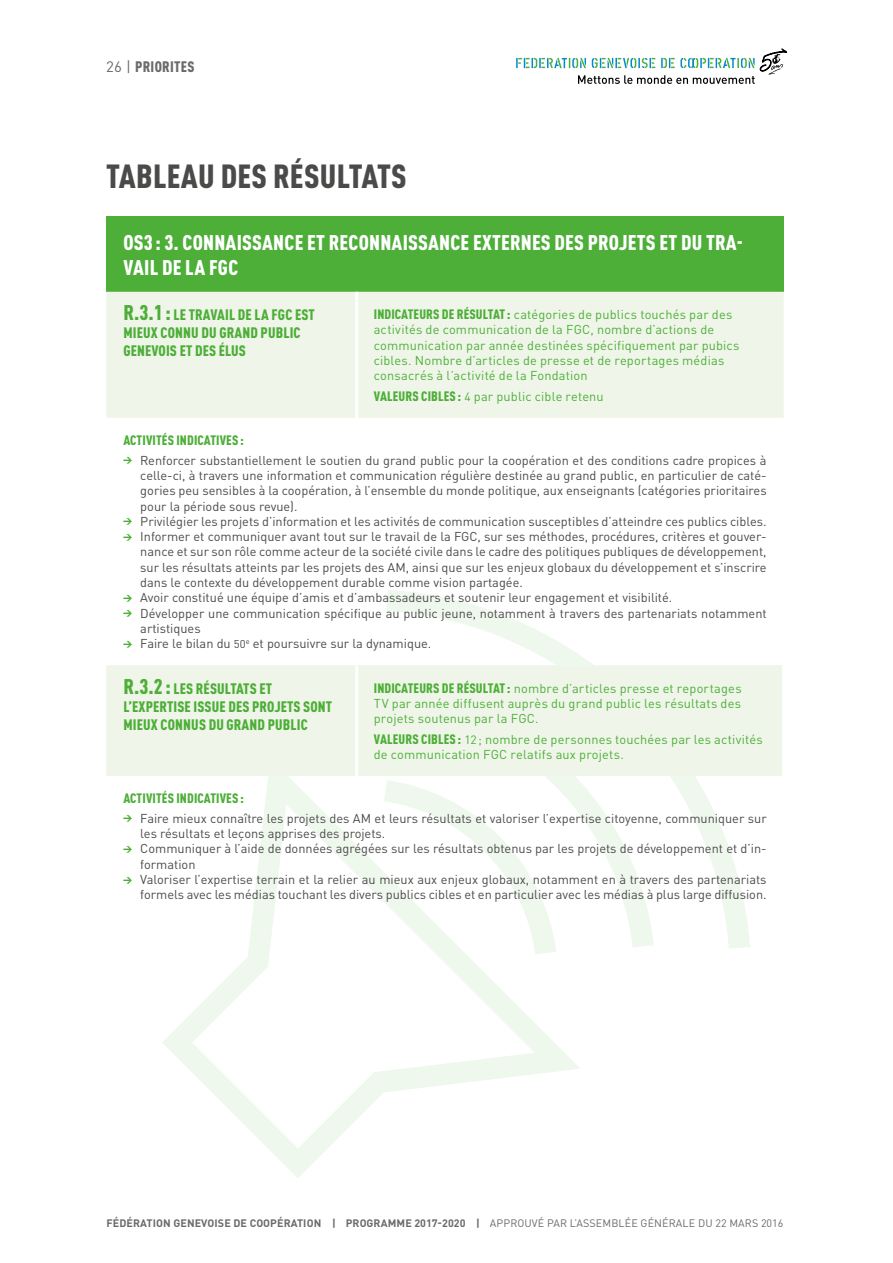
<style>
.page{position:relative;width:893px;height:1263px;background:#fff}
.page>*{position:absolute;margin:0;border:0;box-sizing:border-box;transform-origin:0 0}
.t1{font:900 condensed 33px "DINOT";letter-spacing:.01em;color:#4a4a49}
.t2{font:900 condensed 21px/25.2px "DINOT";letter-spacing:.01em;color:#fff}
.t3{font:900 condensed 15px/18px "DINOT";letter-spacing:.01em;color:#4dae38}
.t4{font:900 condensed 15px "DINOT";letter-spacing:.02em;color:#6a6a69}
.t5{font:900 condensed 13.5px "DINOT";letter-spacing:.01em;color:#4dae38}
.t6{font:12.75px "DINOT";color:#4a4a49}
.t7{font:12.75px/15.3px "DINOT";letter-spacing:.015em;color:#4dae38}
.t8{font:700 10.8px "DINOT";letter-spacing:.01em;color:#6a6a69}
.s1{font-weight:400;font-stretch:normal}
.s2{font-size:21px}
.s3{font-weight:900;font-stretch:condensed;font-size:13.5px}
.s4{font-size:12px}
.s5{font-family:"DIN";font-weight:900;font-size:9px;color:#4dae38}
.s6{font-size:11.25px}
.s7{font-weight:400}
</style>
<div class="page">
<svg style="left:516px;top:49px;width:271px;height:35px"></svg>
<svg style="left:162px;top:776px;width:418px;height:402px"></svg>
<svg style="left:384px;top:780px;width:172px;height:174px"></svg>
<svg style="left:387px;top:776px;width:363px;height:173px"></svg>
<div style="left:106px;top:216px;width:678px;height:76px;background:#4dae38"></div>
<svg style="left:106px;top:292px;width:678px;height:484px;fill:#f3f8ef"></svg>
<hr style="left:782px;top:665px;width:3px;height:111px;background:#fff">
<hr style="left:355px;top:292px;width:3px;height:126px;background:#fff">
<hr style="left:355px;top:665px;width:3px;height:111px;background:#fff">
<p class="t4" style="left:106px;top:58px;width:90px"><span class="s1">26 |</span> PRIORITES</p>
<h1 class="t1" style="left:106px;top:155px;width:302px">TABLEAU DES RÉSULTATS</h1>
<h2 class="t2" style="left:123px;top:229px;width:621px">OS3 : 3. CONNAISSANCE ET RECONNAISSANCE EXTERNES DES PROJETS ET DU TRA-<br>VAIL DE LA FGC</h2>
<p class="t3" style="left:123px;top:305px;width:193px"><span class="s2">R.3.1 :</span> LE TRAVAIL DE LA FGC EST<br>MIEUX CONNU DU GRAND PUBLIC<br>GENEVOIS ET DES ÉLUS</p>
<p class="t7" style="left:374px;top:307px;width:367px"><span class="s3">INDICATEURS DE RÉSULTAT :</span> catégories de publics touchés par des activités de communication de la FGC, nombre d’actions de communication par année destinées spécifiquement par pubics cibles. Nombre d’articles de presse et de reportages médias consacrés à l’activité de la Fondation</p>
<p class="t7" style="left:374px;top:388px;width:231px"><span class="s3">VALEURS CIBLES :</span> <span class="s4">4</span> par public cible retenu</p>
<p class="t5" style="left:123px;top:432px;width:122px">ACTIVITÉS INDICATIVES :</p>
<p class="t6" style="left:123px;top:452px;width:645px"><span class="s5">&gt;</span> Renforcer substantiellement le soutien du grand public pour la coopération et des conditions cadre propices à</p>
<p class="t6" style="left:140px;top:467px;width:628px">celle-ci, à travers une information et communication régulière destinée au grand public, en particulier de caté-</p>
<p class="t6" style="left:140px;top:483px;width:628px">gories peu sensibles à la coopération, à l’ensemble du monde politique, aux enseignants (catégories prioritaires</p>
<p class="t6" style="left:140px;top:498px;width:159px">pour la période sous revue).</p>
<p class="t6" style="left:123px;top:513px;width:645px"><span class="s5">&gt;</span> Privilégier les projets d’information et les activités de communication susceptibles d’atteindre ces publics cibles.</p>
<p class="t6" style="left:123px;top:529px;width:645px"><span class="s5">&gt;</span> Informer et communiquer avant tout sur le travail de la FGC, sur ses méthodes, procédures, critères et gouver-</p>
<p class="t6" style="left:140px;top:544px;width:628px">nance et sur son rôle comme acteur de la société civile dans le cadre des politiques publiques de développement,</p>
<p class="t6" style="left:140px;top:559px;width:628px">sur les résultats atteints par les projets des AM, ainsi que sur les enjeux globaux du développement et s’inscrire</p>
<p class="t6" style="left:140px;top:574px;width:384px">dans le contexte du développement durable comme vision partagée.</p>
<p class="t6" style="left:123px;top:590px;width:550px"><span class="s5">&gt;</span> Avoir constitué une équipe d’amis et d’ambassadeurs et soutenir leur engagement et visibilité.</p>
<p class="t6" style="left:123px;top:605px;width:645px"><span class="s5">&gt;</span> Développer une communication spécifique au public jeune, notamment à travers des partenariats notamment</p>
<p class="t6" style="left:140px;top:620px;width:62px">artistiques</p>
<p class="t6" style="left:123px;top:636px;width:310px"><span class="s5">&gt;</span> Faire le bilan du <span class="s6">50</span><sup>e</sup> et poursuivre sur la dynamique.</p>
<p class="t3" style="left:123px;top:679px;width:210px"><span class="s2">R.3.2 :</span> LES RÉSULTATS ET<br>L’EXPERTISE ISSUE DES PROJETS SONT<br>MIEUX CONNUS DU GRAND PUBLIC</p>
<p class="t7" style="left:374px;top:680px;width:369px;text-align:justify"><span class="s3">INDICATEURS DE RÉSULTAT :</span> nombre d’articles presse et reportages TV par année diffusent auprès du grand public les résultats des projets soutenus par la FGC.</p>
<p class="t7" style="left:374px;top:731px;width:391px"><span class="s3">VALEURS CIBLES :</span> <span class="s4">12</span> ; nombre de personnes touchées par les activités de communication FGC relatifs aux projets.</p>
<p class="t5" style="left:123px;top:790px;width:122px">ACTIVITÉS INDICATIVES :</p>
<p class="t6" style="left:123px;top:810px;width:645px"><span class="s5">&gt;</span> Faire mieux connaître les projets des AM et leurs résultats et valoriser l’expertise citoyenne, communiquer sur</p>
<p class="t6" style="left:140px;top:826px;width:247px">les résultats et leçons apprises des projets.</p>
<p class="t6" style="left:123px;top:841px;width:645px"><span class="s5">&gt;</span> Communiquer à l’aide de données agrégées sur les résultats obtenus par les projets de développement et d’in-</p>
<p class="t6" style="left:140px;top:856px;width:57px">formation</p>
<p class="t6" style="left:123px;top:871px;width:645px"><span class="s5">&gt;</span> Valoriser l’expertise terrain et la relier au mieux aux enjeux globaux, notamment en à travers des partenariats</p>
<p class="t6" style="left:140px;top:887px;width:628px">formels avec les médias touchant les divers publics cibles et en particulier avec les médias à plus large diffusion.</p>
<p class="t8" style="left:106px;top:1216px;width:679px">FÉDÉRATION GENEVOISE DE COOPÉRATION | PROGRAMME 2017-2020 | <span class="s7">APPROUVÉ PAR L’ASSEMBLÉE GÉNÉRALE DU 22 MARS 2016</span></p>
</div>
